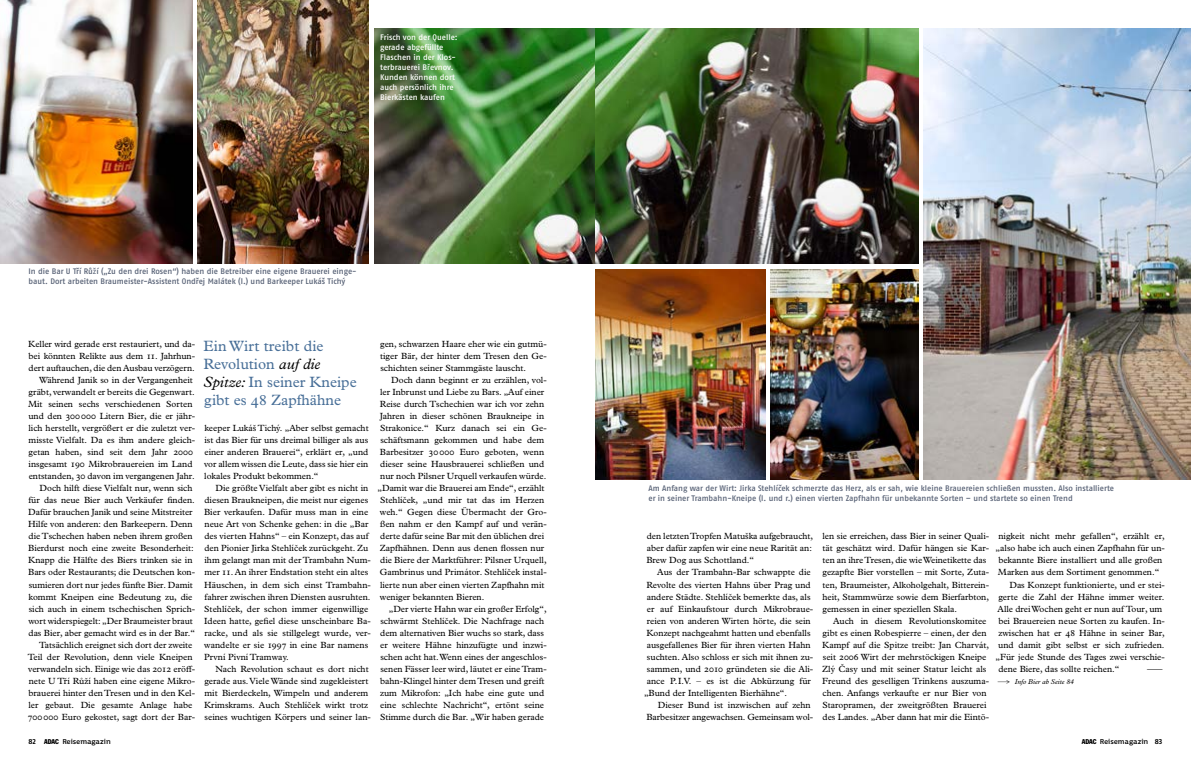
<style>
.page{position:relative;width:1191px;height:772px;background:#fff}
.page>*{position:absolute;margin:0;border:0;box-sizing:border-box;transform-origin:0 0}
._1_8_Zwischentitel{font:15px/18px "Plantin MT Pro";color:#486f98}
._1_5_Lauftext{font:9px/12px "Plantin MT Pro";color:#000}
._0_5_BU{font:500 8px/10px "Fago Pro";letter-spacing:-.005em;color:#596377}
._0_5_BU-2{font:500 8px/10px "Fago Pro";letter-spacing:-.005em;color:#fff}
.t1{font:7px "ADAC Logotype";letter-spacing:-.015em;color:#000}
.t2{font:italic 7px "Plantin MT Pro";color:#000}
.s1{font-weight:400}
.s2{font-style:italic;color:#000}
.s3{font-family:"Fago Pro";font-weight:700}
</style>
<div class="page">
<img style="left:923px;top:28px;width:268px;height:451px">
<img style="left:770px;top:269px;width:148px;height:210px">
<img style="left:595px;top:269px;width:170px;height:210px">
<img style="left:197px;top:0;width:172px;height:263px">
<img style="left:0;top:0;width:193px;height:263px">
<img style="left:374px;top:28px;width:544px;height:235px">
<p class="_0_5_BU-2" style="left:380px;top:33px;width:79px">Frisch von der Quelle: gerade abgefüllte<br>Flaschen in der Klos&shy;terbrauerei B<span class="s1">ř</span>evnov.<br>Kunden können dort auch persönlich ihre<br>Bierkästen kaufen</p>
<p class="_0_5_BU" style="left:29px;top:266px;width:330px">In die Bar U Tří Rů<span class="s1">ž</span>í („Zu den drei Rosen“) haben die Betreiber eine eigene Brauerei einge&shy;baut. Dort arbeiten Braumeister-Assistent Ondřej Malátek (l.) und Barkeeper Lukáš Tichý</p>
<p class="_1_5_Lauftext" style="left:28px;top:338px;width:168px;text-align:justify">Keller wird gerade erst restauriert, und da&shy;bei könnten Relikte aus dem 11. Jahrhun&shy;dert auftauchen, die den Ausbau verzögern.</p>
<p class="_1_5_Lauftext" style="left:28px;top:374px;width:168px;text-indent:11px">Während Janik so in der Vergangenheit gräbt, verwandelt er bereits die Gegenwart.<br>Mit seinen sechs verschiedenen Sorten und den 300000 Litern Bier, die er jähr&shy;lich herstellt, vergrößert er die zuletzt ver&shy;misste Vielfalt. Da es ihm andere gleich&shy;getan haben, sind seit dem Jahr 2000 insgesamt 190 Mikrobrauereien im Land entstanden, 30 davon im vergangenen Jahr.</p>
<p class="_1_5_Lauftext" style="left:28px;top:482px;width:168px;text-indent:11px">Doch hilft diese Vielfalt nur, wenn sich für das neue Bier auch Verkäufer finden.<br>Dafür brauchen Janik und seine Mitstreiter Hilfe von anderen: den Barkeepern. Denn die Tschechen haben neben ihrem großen Bierdurst noch eine zweite Besonderheit:<br>Knapp die Hälfte des Biers trinken sie in Bars oder Restaurants; die Deutschen kon&shy;sumieren dort nur jedes fünfte Bier. Damit kommt Kneipen eine Bedeutung zu, die sich auch in einem tschechischen Sprich&shy;wort widerspiegelt: „Der Braumeister braut das Bier, aber gemacht wird es in der Bar.“</p>
<p class="_1_5_Lauftext" style="left:28px;top:638px;width:169px;text-indent:11px">Tatsächlich ereignet sich dort der zweite Teil der Revolution, denn viele Kneipen verwandeln sich. Einige wie das 2012 eröff&shy;nete U Tří Růží haben eine eigene Mikro&shy;brauerei hinter den Tresen und in den Kel&shy;ler gebaut. Die gesamte Anlage habe 700000 Euro gekostet, sagt dort der Bar-</p>
<p class="_1_8_Zwischentitel" style="left:203px;top:337px;width:155px">Ein Wirt treibt die<br>Revolution <span class="s2">auf die<br>Spitze:</span> In seiner Kneipe gibt es 48 Zapfhähne</p>
<p class="_1_5_Lauftext" style="left:380px;top:338px;width:168px;text-align:justify">gen, schwarzen Haare eher wie ein gutmü&shy;tiger Bär, der hinter dem Tresen den Ge&shy;schichten seiner Stammgäste lauscht.</p>
<p class="_1_5_Lauftext" style="left:391px;top:374px;width:157px">Doch dann beginnt er zu erzählen, vol-</p>
<p class="_1_5_Lauftext" style="left:380px;top:386px;width:166px">ler Inbrunst und Liebe zu Bars. „Auf einer</p>
<p class="_1_5_Lauftext" style="left:380px;top:398px;width:166px">Reise durch Tschechien war ich vor zehn</p>
<p class="_1_5_Lauftext" style="left:380px;top:410px;width:166px">Jahren in dieser schönen Braukneipe in</p>
<p class="_1_5_Lauftext" style="left:380px;top:422px;width:168px">Strakonice.“ Kurz danach sei ein Ge-</p>
<p class="_1_5_Lauftext" style="left:380px;top:434px;width:165px">schäftsmann gekommen und habe dem</p>
<p class="_1_5_Lauftext" style="left:380px;top:446px;width:166px">Barbesitzer 30000 Euro geboten, wenn</p>
<p class="_1_5_Lauftext" style="left:380px;top:458px;width:165px">dieser seine Hausbrauerei schließen und</p>
<p class="_1_5_Lauftext" style="left:380px;top:470px;width:168px">nur noch Pilsner Urquell verkaufen würde.</p>
<p class="_1_5_Lauftext" style="left:377px;top:482px;width:168px">„Damit war die Brauerei am Ende“, erzählt</p>
<p class="_1_5_Lauftext" style="left:380px;top:494px;width:166px">Stehlíček, „und mir tat das im Herzen</p>
<p class="_1_5_Lauftext" style="left:380px;top:506px;width:168px">weh.“ Gegen diese Übermacht der Gro-</p>
<p class="_1_5_Lauftext" style="left:380px;top:518px;width:168px">ßen nahm er den Kampf auf und verän-</p>
<p class="_1_5_Lauftext" style="left:380px;top:530px;width:165px">derte dafür seine Bar mit den üblichen drei</p>
<p class="_1_5_Lauftext" style="left:380px;top:542px;width:166px">Zapfhähnen. Denn aus denen flossen nur</p>
<p class="_1_5_Lauftext" style="left:380px;top:554px;width:168px">die Biere der Marktführer: Pilsner Urquell,</p>
<p class="_1_5_Lauftext" style="left:380px;top:566px;width:168px">Gambrinus und Primátor. Stehlíček instal-</p>
<p class="_1_5_Lauftext" style="left:380px;top:578px;width:166px">lierte nun aber einen vierten Zapfhahn mit</p>
<p class="_1_5_Lauftext" style="left:380px;top:590px;width:106px">weniger bekannten Bieren.</p>
<p class="_1_5_Lauftext" style="left:380px;top:602px;width:168px;text-indent:9px">„Der vierte Hahn war ein großer Erfolg“, schwärmt Stehlíček. Die Nachfrage nach dem alternativen Bier wuchs so stark, dass er weitere Hähne hinzufügte und inzwi&shy;schen acht hat. Wenn eines der angeschlos&shy;senen Fässer leer wird, läutet er eine Tram&shy;bahn-Klingel hinter dem Tresen und greift zum Mikrofon: „Ich habe eine gute und eine schlechte Nachricht“, ertönt seine Stimme durch die Bar. „Wir haben gerade</p>
<p class="_1_5_Lauftext" style="left:204px;top:422px;width:166px;text-align:justify">keeper Lukáš Tichý. „Aber selbst gemacht ist das Bier für uns dreimal billiger als aus einer anderen Brauerei“, erklärt er, „und vor allem wissen die Leute, dass sie hier ein lokales Produkt bekommen.“</p>
<p class="_1_5_Lauftext" style="left:204px;top:482px;width:168px;text-indent:11px">Die größte Vielfalt aber gibt es nicht in diesen Braukneipen, die meist nur eigenes Bier verkaufen. Dafür muss man in eine neue Art von Schenke gehen: in die „Bar des vierten Hahns“ – ein Konzept, das auf den Pionier Jirka Stehlíček zurückgeht. Zu ihm gelangt man mit der Trambahn Num&shy;mer 11. An ihrer Endstation steht ein altes Häuschen, in dem sich einst Trambahn&shy;fahrer zwischen ihren Diensten ausruhten.<br>Stehlíček, der schon immer eigenwillige Ideen hatte, gefiel diese unscheinbare Ba&shy;racke, und als sie stillgelegt wurde, ver&shy;wandelte er sie 1997 in eine Bar namens První Pivní Tramway.</p>
<p class="_1_5_Lauftext" style="left:204px;top:662px;width:168px;text-indent:11px">Nach Revolution schaut es dort nicht gerade aus. Viele Wände sind zugekleistert mit Bierdeckeln, Wimpeln und anderem Krimskrams. Auch Stehlíček wirkt trotz seines wuchtigen Körpers und seiner lan-</p>
<p class="_0_5_BU" style="left:648px;top:482px;width:467px">Am Anfang war der Wirt: Jirka Stehlíček schmerzte das Herz, als er sah, wie kleine Brauereien schließen mussten. Also installierte er in seiner Trambahn-Kneipe (l. und r.) einen vierten Zapfhahn für unbekannte Sorten – und startete so einen Trend</p>
<p class="_1_5_Lauftext" style="left:646px;top:530px;width:168px">den letzten Tropfen Matuška aufgebraucht, aber dafür zapfen wir eine neue Rarität an:<br>Brew Dog aus Schottland.“</p>
<p class="_1_5_Lauftext" style="left:657px;top:566px;width:155px">Aus der Trambahn-Bar schwappte die</p>
<p class="_1_5_Lauftext" style="left:646px;top:578px;width:166px">Revolte des vierten Hahns über Prag und</p>
<p class="_1_5_Lauftext" style="left:647px;top:590px;width:165px">andere Städte. Stehlíček bemerkte das, als</p>
<p class="_1_5_Lauftext" style="left:647px;top:602px;width:168px">er auf Einkaufstour durch Mikrobraue-</p>
<p class="_1_5_Lauftext" style="left:647px;top:614px;width:165px">reien von anderen Wirten hörte, die sein</p>
<p class="_1_5_Lauftext" style="left:646px;top:626px;width:166px">Konzept nachgeahmt hatten und ebenfalls</p>
<p class="_1_5_Lauftext" style="left:647px;top:638px;width:165px">ausgefallenes Bier für ihren vierten Hahn</p>
<p class="_1_5_Lauftext" style="left:647px;top:650px;width:168px">suchten. Also schloss er sich mit ihnen zu-</p>
<p class="_1_5_Lauftext" style="left:647px;top:662px;width:168px">sammen, und 2010 gründeten sie die Ali-</p>
<p class="_1_5_Lauftext" style="left:647px;top:674px;width:165px">ance P.I.V. – es ist die Abkürzung für</p>
<p class="_1_5_Lauftext" style="left:644px;top:686px;width:145px">„Bund der Intelligenten Bierhähne“.</p>
<p class="_1_5_Lauftext" style="left:646px;top:698px;width:168px;text-align:right">Dieser Bund ist inzwischen auf zehn<br>Barbesitzer angewachsen. Gemeinsam wol-</p>
<p class="_1_5_Lauftext" style="left:995px;top:530px;width:171px;text-align:center">nigkeit nicht mehr gefallen“, erzählt er, „also habe ich auch einen Zapfhahn für un&shy;bekannte Biere installiert und alle großen Marken aus dem Sortiment genommen.“</p>
<p class="_1_5_Lauftext" style="left:1009px;top:578px;width:157px">Das Konzept funktionierte, und er stei-</p>
<p class="_1_5_Lauftext" style="left:998px;top:590px;width:168px">gerte die Zahl der Hähne immer weiter.</p>
<p class="_1_5_Lauftext" style="left:997px;top:602px;width:166px">Alle drei Wochen geht er nun auf Tour, um</p>
<p class="_1_5_Lauftext" style="left:998px;top:614px;width:168px">bei Brauereien neue Sorten zu kaufen. In-</p>
<p class="_1_5_Lauftext" style="left:998px;top:626px;width:168px">zwischen hat er 48 Hähne in seiner Bar,</p>
<p class="_1_5_Lauftext" style="left:998px;top:638px;width:168px">und damit gibt selbst er sich zufrieden.</p>
<p class="_1_5_Lauftext" style="left:995px;top:650px;width:171px">„Für jede Stunde des Tages zwei verschie-</p>
<p class="_1_5_Lauftext" style="left:998px;top:662px;width:122px">dene Biere, das sollte reichen.“</p>
<p class="_1_5_Lauftext" style="left:822px;top:530px;width:168px">len sie erreichen, dass Bier in seiner Quali&shy;tät geschätzt wird. Dafür hängen sie Kar&shy;ten an ihre Tresen, die wie Weinetikette das gezapfte Bier vorstellen – mit Sorte, Zuta&shy;ten, Braumeister, Alkoholgehalt, Bitterein&shy;heit, Stammwürze sowie dem Bierfarbton, gemessen in einer speziellen Skala.</p>
<p class="_1_5_Lauftext" style="left:822px;top:614px;width:168px;text-indent:11px">Auch in diesem Revolutionskomitee gibt es einen Robespierre – einen, der den Kampf auf die Spitze treibt: Jan Charvát, seit 2006 Wirt der mehrstöckigen Kneipe Zlý Časy und mit seiner Statur leicht als Freund des geselligen Trinkens auszuma&shy;chen. Anfangs verkaufte er nur Bier von Staropramen, der zweitgrößten Brauerei des Landes. „Aber dann hat mir die Eintö-</p>
<p class="t2" style="left:1015px;top:676px;width:60px">Info Bier ab Seite 84</p>
<p class="t1" style="left:29px;top:736px;width:84px"><span class="s3">82</span> å∂åç Reisemagazin</p>
<p class="t1" style="left:1081px;top:736px;width:82px">å∂åç Reisemagazin <span class="s3">83</span></p>
</div>
